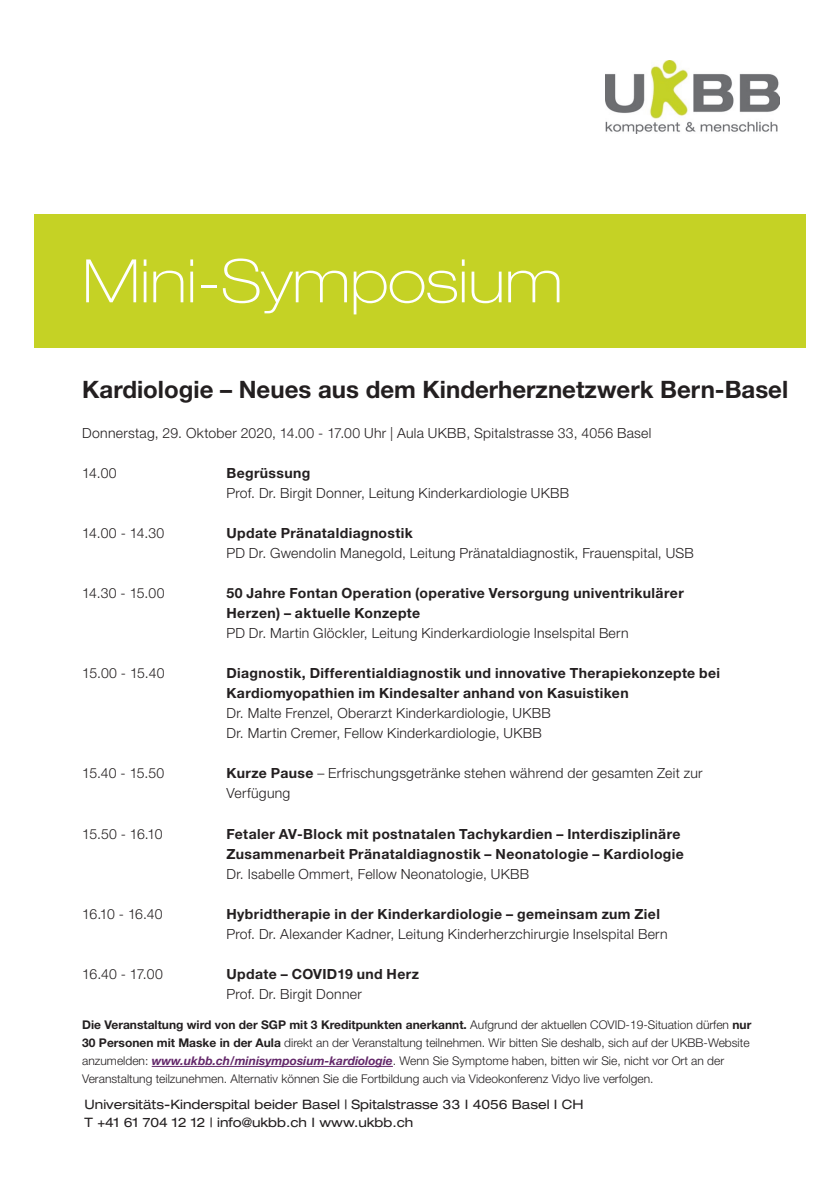
<style>
.page{position:relative;width:840px;height:1191px;background:#fff}
.page>*{position:absolute;margin:0;border:0;box-sizing:border-box;transform-origin:0 0}
.HN_33_ThinExt_Titel{font:100 expanded 60px "Helvetica Neue LT Std";color:#fff}
.Quotes_Bro_A5{font:700 24px "Helvetica Neue LT Std";color:#231f20}
.Quotes_Bro_A5-2{font:300 14px/20px "Helvetica Neue LT Std";letter-spacing:.02em;color:#231f20}
.Quotes_Bro_A5-3{font:700 14px/20px "Helvetica Neue LT Std";letter-spacing:.03em;color:#231f20}
.t1{font:expanded 13px/18.2px "Helvetica Neue LT Std";color:#231f20}
.t2{font:300 12px/18px "Helvetica Neue LT Std";color:#231f20}
.s1{font-weight:700}
.s2{font-weight:300}
.s3{font-weight:700;font-style:italic;color:#63286a}
</style>
<div class="page">
<img style="left:605px;top:61px;width:174px;height:73px">
<div style="left:34px;top:214px;width:771px;height:133px;background:#c5d225"></div>
<hr style="left:152px;top:1066px;width:240px;height:1px;background:#63286a">
<p class="HN_33_ThinExt_Titel" style="left:82px;top:245px;width:482px">Mini-Symposium</p>
<p class="Quotes_Bro_A5" style="left:82px;top:375px;width:707px">Kardiologie – Neues aus dem Kinderherznetzwerk Bern-Basel</p>
<p class="Quotes_Bro_A5-2" style="left:82px;top:423px;width:570px">Donnerstag, 29. Oktober 2020, 14.00 - 17.00 Uhr | Aula UKBB, Spitalstrasse 33, 4056 Basel</p>
<p class="Quotes_Bro_A5-2" style="left:82px;top:463px;width:36px">14.00</p>
<p class="Quotes_Bro_A5-3" style="left:226px;top:463px;width:85px">Begrüssung</p>
<p class="Quotes_Bro_A5-2" style="left:226px;top:483px;width:344px">Prof. Dr. Birgit Donner, Leitung Kinderkardiologie UKBB</p>
<p class="Quotes_Bro_A5-2" style="left:82px;top:523px;width:83px">14.00 - 14.30</p>
<p class="Quotes_Bro_A5-3" style="left:226px;top:523px;width:188px">Update Pränataldiagnostik</p>
<p class="Quotes_Bro_A5-2" style="left:226px;top:543px;width:468px">PD Dr. Gwendolin Manegold, Leitung Pränataldiagnostik, Frauenspital, USB</p>
<p class="Quotes_Bro_A5-2" style="left:82px;top:583px;width:84px">14.30 - 15.00</p>
<p class="Quotes_Bro_A5-3" style="left:226px;top:583px;width:458px">50 Jahre Fontan Operation (operative Versorgung univentrikulärer<br>Herzen) – aktuelle Konzepte</p>
<p class="Quotes_Bro_A5-2" style="left:226px;top:623px;width:403px">PD Dr. Martin Glöckler, Leitung Kinderkardiologie Inselspital Bern</p>
<p class="Quotes_Bro_A5-2" style="left:82px;top:663px;width:84px">15.00 - 15.40</p>
<p class="Quotes_Bro_A5-3" style="left:226px;top:663px;width:495px">Diagnostik, Differentialdiagnostik und innovative Therapiekonzepte bei</p>
<p class="Quotes_Bro_A5-3" style="left:226px;top:683px;width:403px">Kardiomyopathien im Kindesalter anhand von Kasuistiken</p>
<p class="Quotes_Bro_A5-2" style="left:226px;top:703px;width:325px">Dr. Malte Frenzel, Oberarzt Kinderkardiologie, UKBB</p>
<p class="Quotes_Bro_A5-2" style="left:226px;top:723px;width:316px">Dr. Martin Cremer, Fellow Kinderkardiologie, UKBB</p>
<p class="Quotes_Bro_A5-2" style="left:82px;top:763px;width:83px">15.40 - 15.50</p>
<p class="Quotes_Bro_A5-2" style="left:226px;top:763px;width:477px"><span class="s1">Kurze Pause</span> – Erfrischungsgetränke stehen während der gesamten Zeit zur<br>Verfügung</p>
<p class="Quotes_Bro_A5-2" style="left:82px;top:823px;width:82px">15.50 - 16.10</p>
<p class="Quotes_Bro_A5-3" style="left:226px;top:823px;width:458px">Fetaler AV-Block mit postnatalen Tachykardien – Interdisziplinäre<br>Zusammenarbeit Pränataldiagnostik – Neonatologie – Kardiologie</p>
<p class="Quotes_Bro_A5-2" style="left:226px;top:863px;width:304px">Dr. Isabelle Ommert, Fellow Neonatologie, UKBB</p>
<p class="Quotes_Bro_A5-2" style="left:82px;top:903px;width:82px">16.10 - 16.40</p>
<p class="Quotes_Bro_A5-3" style="left:226px;top:903px;width:435px">Hybridtherapie in der Kinderkardiologie – gemeinsam zum Ziel</p>
<p class="Quotes_Bro_A5-2" style="left:226px;top:923px;width:442px">Prof. Dr. Alexander Kadner, Leitung Kinderherzchirurgie Inselspital Bern</p>
<p class="Quotes_Bro_A5-2" style="left:82px;top:963px;width:82px">16.40 - 17.00</p>
<p class="Quotes_Bro_A5-3" style="left:226px;top:963px;width:194px">Update – COVID19 und Herz<br><span class="s2">Prof. Dr. Birgit Donner</span></p>
<p class="t2" style="left:82px;top:1015px;width:670px"><span class="s1">Die Veranstaltung wird von der SGP mit 3 Kreditpunkten anerkannt.</span> Aufgrund der aktuellen COVID-19-Situation dürfen <span class="s1">nur 30 Personen mit Maske in der Aula</span> direkt an der Veranstaltung teilnehmen. Wir bitten Sie deshalb, sich auf der UKBB-Website anzumelden: <span class="s3">www.ukbb.ch/minisymposium-kardiologie</span>. Wenn Sie Symptome haben, bitten wir Sie, nicht vor Ort an der Veranstaltung teilzunehmen. Alternativ können Sie die Fortbildung auch via Videokonferenz Vidyo live verfolgen.</p>
<p class="t1" style="left:84px;top:1095px;width:500px">Universitäts-Kinderspital beider Basel | Spitalstrasse 33 I 4056 Basel I CH<br>T +41 61 704 12 12 | info@ukbb.ch I www.ukbb.ch</p>
</div>
